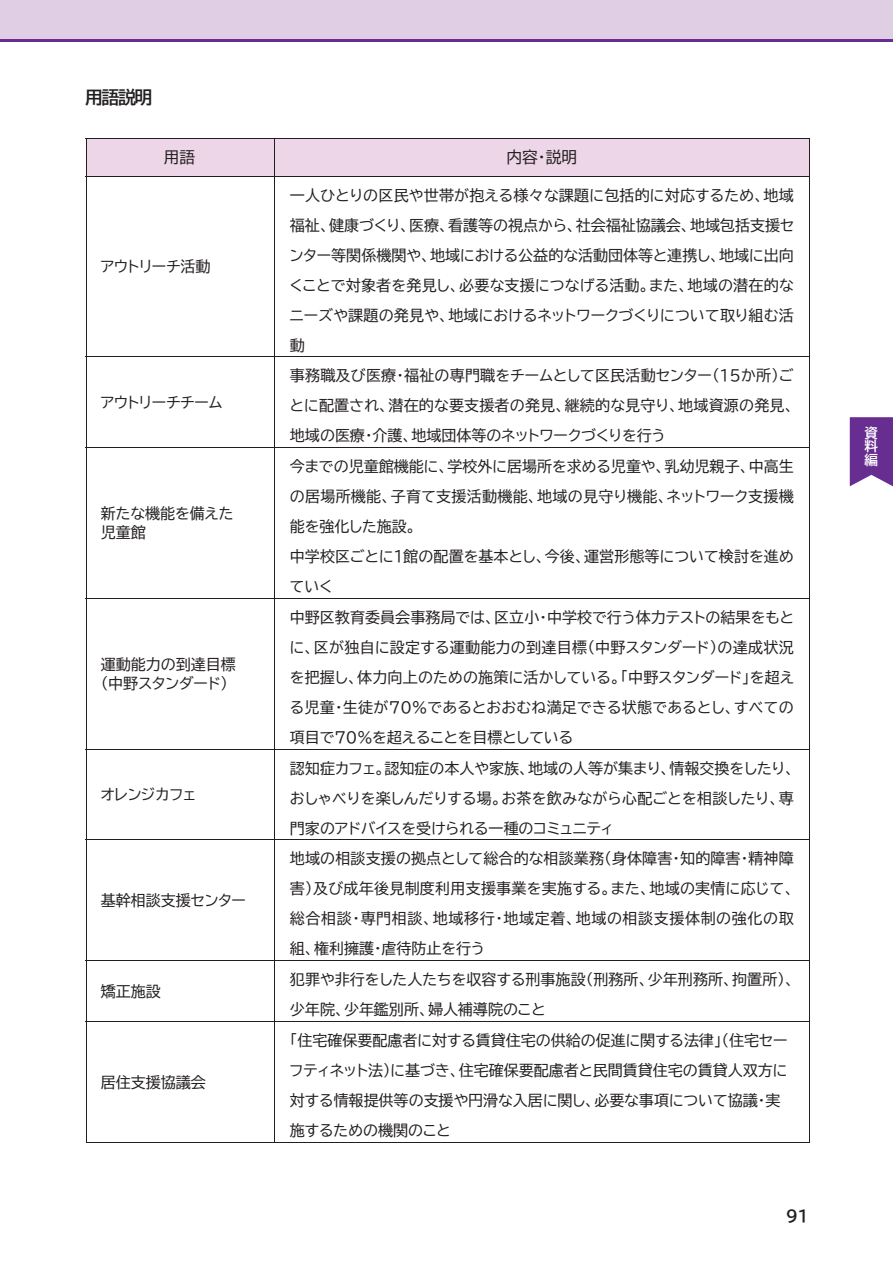
<style>
.page{position:relative;width:893px;height:1263px;background:#fff}
.page>*{position:absolute;margin:0;border:0;box-sizing:border-box;transform-origin:0 0}
.t1{font:18px "BIZ UD Gothic Bold";color:#231f20}
.t2{font:15.75px "BIZ UD Gothic";color:#231f20}
.t3{font:15.75px "BIZ UD Gothic Bold";color:#231f20}
.t4{font:15.75px "BIZ UDP Gothic Bold";color:#231f20}
.t5{font:15px/30px "BIZ UD Gothic";color:#231f20;text-align:justify}
.t6{font:13.5px/13.5px "BIZ UD Gothic Bold";color:#fff;text-align:justify}
</style>
<div class="page">
<div style="left:87px;top:139px;width:187px;height:37px;background:#edd6e7"></div>
<div style="left:274px;top:139px;width:535px;height:37px;background:#edd6e7"></div>
<hr style="left:86px;top:138px;width:724px;height:1px;background:#231f20">
<hr style="left:86px;top:139px;width:1px;height:37px;background:#231f20">
<hr style="left:274px;top:139px;width:1px;height:37px;background:#231f20">
<hr style="left:809px;top:139px;width:1px;height:37px;background:#231f20">
<hr style="left:86px;top:176px;width:724px;height:1px;background:#231f20">
<hr style="left:86px;top:176px;width:1px;height:180px;background:#231f20">
<hr style="left:274px;top:176px;width:1px;height:180px;background:#231f20">
<hr style="left:809px;top:176px;width:1px;height:180px;background:#231f20">
<hr style="left:86px;top:356px;width:724px;height:1px;background:#231f20">
<hr style="left:86px;top:357px;width:1px;height:90px;background:#231f20">
<hr style="left:274px;top:357px;width:1px;height:90px;background:#231f20">
<hr style="left:809px;top:357px;width:1px;height:90px;background:#231f20">
<hr style="left:86px;top:447px;width:724px;height:1px;background:#231f20">
<hr style="left:86px;top:448px;width:1px;height:150px;background:#231f20">
<hr style="left:274px;top:448px;width:1px;height:150px;background:#231f20">
<hr style="left:809px;top:448px;width:1px;height:150px;background:#231f20">
<hr style="left:86px;top:598px;width:724px;height:1px;background:#231f20">
<hr style="left:86px;top:599px;width:1px;height:150px;background:#231f20">
<hr style="left:274px;top:599px;width:1px;height:150px;background:#231f20">
<hr style="left:809px;top:599px;width:1px;height:150px;background:#231f20">
<hr style="left:86px;top:749px;width:724px;height:1px;background:#231f20">
<hr style="left:86px;top:749px;width:1px;height:90px;background:#231f20">
<hr style="left:274px;top:749px;width:1px;height:90px;background:#231f20">
<hr style="left:809px;top:749px;width:1px;height:90px;background:#231f20">
<hr style="left:86px;top:839px;width:724px;height:1px;background:#231f20">
<hr style="left:86px;top:840px;width:1px;height:120px;background:#231f20">
<hr style="left:274px;top:840px;width:1px;height:120px;background:#231f20">
<hr style="left:809px;top:840px;width:1px;height:120px;background:#231f20">
<hr style="left:86px;top:960px;width:724px;height:1px;background:#231f20">
<hr style="left:86px;top:961px;width:1px;height:60px;background:#231f20">
<hr style="left:274px;top:961px;width:1px;height:60px;background:#231f20">
<hr style="left:809px;top:961px;width:1px;height:60px;background:#231f20">
<hr style="left:86px;top:1021px;width:724px;height:1px;background:#231f20">
<hr style="left:86px;top:1022px;width:1px;height:120px;background:#231f20">
<hr style="left:86px;top:1142px;width:188px;height:1px;background:#231f20">
<hr style="left:274px;top:1022px;width:1px;height:120px;background:#231f20">
<hr style="left:274px;top:1142px;width:535px;height:1px;background:#231f20">
<hr style="left:809px;top:1022px;width:1px;height:120px;background:#231f20">
<div style="left:0;top:0;width:893px;height:39px;background:#dfcee4"></div>
<hr style="left:0;top:39px;width:893px;height:2px;background:#672d91">
<svg style="left:850px;top:417px;width:43px;height:70px;background:#75409b"></svg>
<p class="t1" style="left:85px;top:88px;width:69px">用語説明</p>
<p class="t2" style="left:164px;top:149px;width:33px">用語</p>
<p class="t2" style="left:506px;top:149px;width:72px">内容・説明</p>
<p class="t5" style="left:101px;top:251px;width:111px">アウトリーチ活動</p>
<p class="t5" style="left:101px;top:387px;width:123px">アウトリーチチーム</p>
<p class="t5" style="left:101px;top:503px;width:134px;line-height:19.5px">新たな機能を備えた児童館</p>
<p class="t5" style="left:101px;top:654px;width:137px;line-height:19.5px">運動能力の到達目標（中野スタンダード）</p>
<p class="t5" style="left:101px;top:779px;width:97px">オレンジカフェ</p>
<p class="t5" style="left:101px;top:885px;width:147px">基幹相談支援センター</p>
<p class="t5" style="left:290px;top:180px;width:506px">一人ひとりの区民や世帯が抱える様々な課題に包括的に対応するため、地域福祉、健康づくり、医療、看護等の視点から、社会福祉協議会、地域包括支援センター等関係機関や、地域における公益的な活動団体等と連携し、地域に出向くことで対象者を発見し、必要な支援につなげる活動。また、地域の潜在的なニーズや課題の発見や、地域におけるネットワークづくりについて取り組む活動</p>
<p class="t5" style="left:290px;top:361px;width:505px">事務職及び医療・福祉の専門職をチームとして区民活動センター（１５か所）ごとに配置され、潜在的な要支援者の発見、継続的な見守り、地域資源の発見、地域の医療・介護、地域団体等のネットワークづくりを行う</p>
<p class="t5" style="left:290px;top:451px;width:505px;text-align:left">今までの児童館機能に、学校外に居場所を求める児童や、乳幼児親子、中高生の居場所機能、子育て支援活動機能、地域の見守り機能、ネットワーク支援機能を強化した施設。<br>中学校区ごとに１館の配置を基本とし、今後、運営形態等について検討を進めていく</p>
<p class="t5" style="left:290px;top:602px;width:506px">中野区教育委員会事務局では、区立小・中学校で行う体力テストの結果をもとに、区が独自に設定する運動能力の到達目標（中野スタンダード）の達成状況を把握し、体力向上のための施策に活かしている。「中野スタンダード」を超える児童・生徒が７０％であるとおおむね満足できる状態であるとし、すべての項目で７０％を超えることを目標としている</p>
<p class="t5" style="left:290px;top:753px;width:506px">認知症カフェ。認知症の本人や家族、地域の人等が集まり、情報交換をしたり、おしゃべりを楽しんだりする場。お茶を飲みながら心配ごとを相談したり、専門家のアドバイスを受けられる一種のコミュニティ</p>
<p class="t5" style="left:290px;top:844px;width:505px">地域の相談支援の拠点として総合的な相談業務（身体障害・知的障害・精神障害）及び成年後見制度利用支援事業を実施する。また、地域の実情に応じて、総合相談・専門相談、地域移行・地域定着、地域の相談支援体制の強化の取組、権利擁護・虐待防止を行う</p>
<p class="t5" style="left:101px;top:976px;width:62px">矯正施設</p>
<p class="t5" style="left:290px;top:964px;width:506px">犯罪や非行をした人たちを収容する刑事施設（刑務所、少年刑務所、拘置所）、少年院、少年鑑別所、婦人補導院のこと</p>
<p class="t5" style="left:101px;top:1067px;width:107px">居住支援協議会</p>
<p class="t5" style="left:290px;top:1025px;width:499px;text-align:left">「住宅確保要配慮者に対する賃貸住宅の供給の促進に関する法律」（住宅セーフティネット法）に基づき、住宅確保要配慮者と民間賃貸住宅の賃貸人双方に対する情報提供等の支援や円滑な入居に関し、必要な事項について協議・実施するための機関のこと</p>
<p class="t4" style="left:786px;top:1208px;width:23px">91</p>
<p class="t3" style="left:773px;top:1211px;width:25px">93</p>
<p class="t6" style="left:865px;top:426px;width:15px">資料編</p>
</div>
